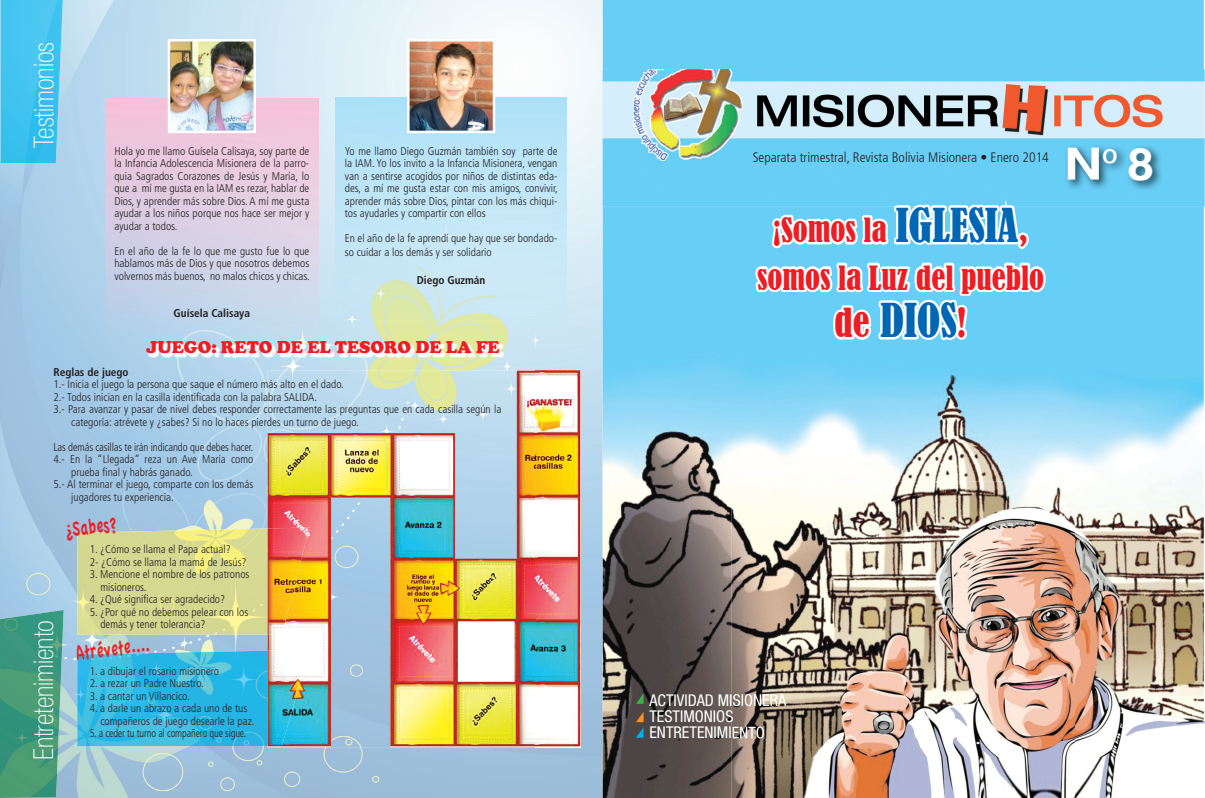
<style>
.page{position:relative;width:1205px;height:798px;background:#fff}
.page>*{position:absolute;margin:0;border:0;box-sizing:border-box;transform-origin:0 0}
.t1{font:700 44.38px "Helvetica";color:#fff;scale:1.2 1}
.t2{font:condensed 43.75px "Bernard";color:#0166b3}
.t3{font:condensed 31.25px/47.5px "Bernard";color:#ee1d23;text-align:center}
.t4{font:100 condensed 27.5px "Helvetica Neue LT Std";color:#fff}
.t5{font:22.5px "Apple Casual";color:#ee1d23;scale:.67 1}
.t6{font:900 17.5px "Cooper";color:#ee1d23}
.t7{font:condensed 16.25px/16.2px "Helvetica Neue LT Std";color:#fff}
.t8{font:300 condensed 13.75px "Frutiger LT Std";color:#231f20}
.t9{font:300 condensed 11.25px/12.5px "Frutiger LT Std";color:#231f20}
.t10{font:300 condensed 11.25px "Frutiger LT Std";color:#231f20;scale:.95 1}
.t11{font:700 condensed 11.25px "Frutiger LT Std";color:#231f20}
.t12{font:300 condensed 11.25px "Frutiger LT Std";color:#231f20;scale:.9 1}
.s1{font-size:43.75px;color:#0166b3}
.s2{font-size:37.5px}
.s3{font-size:37.5px;color:#ee1d23}
.s4{font-weight:400;font-size:42.12px}
</style>
<div class="page">
<img style="left:602px;top:0;width:602px;height:797px">
<img style="left:63px;top:0;width:539px;height:125px">
<img style="left:0;top:125px;width:129px;height:420px">
<img style="left:301px;top:125px;width:43px;height:245px">
<img style="left:560px;top:125px;width:42px;height:672px">
<img style="left:129px;top:339px;width:172px;height:188px">
<img style="left:344px;top:339px;width:216px;height:31px">
<img style="left:0;top:545px;width:86px;height:252px">
<img style="left:86px;top:634px;width:182px;height:15px">
<img style="left:86px;top:746px;width:474px;height:51px">
<img style="left:77px;top:527px;width:191px;height:107px">
<img style="left:77px;top:649px;width:191px;height:97px">
<img style="left:603px;top:69px;width:602px;height:138px">
<img style="left:1064px;top:144px;width:99px;height:47px">
<img style="left:0;top:0;width:63px;height:163px">
<svg style="left:636px;top:711px;width:7px;height:10px"></svg>
<svg style="left:636px;top:693px;width:7px;height:10px"></svg>
<svg style="left:636px;top:727px;width:7px;height:10px"></svg>
<img style="left:0;top:609px;width:64px;height:188px">
<svg style="left:751px;top:174px;width:298px;height:179px"></svg>
<img style="left:268px;top:370px;width:312px;height:376px">
<img style="left:148px;top:342px;width:356px;height:16px">
<img style="left:106px;top:98px;width:212px;height:241px">
<img style="left:171px;top:42px;width:82px;height:88px">
<div style="left:168px;top:39px;width:88px;height:94px;border:2px solid #fff"></div>
<img style="left:336px;top:98px;width:230px;height:241px">
<img style="left:410px;top:42px;width:82px;height:88px">
<div style="left:407px;top:39px;width:88px;height:94px;border:2px solid #fff"></div>
<img style="left:731px;top:481px;width:474px;height:316px">
<img style="left:731px;top:693px;width:55px;height:12px">
<svg style="left:731px;top:710px;width:2px;height:12px"></svg>
<img style="left:731px;top:726px;width:33px;height:12px">
<svg style="left:1056px;top:534px;width:8px;height:11px"></svg>
<h3 class="t4" style="left:28px;top:148px;width:107px;rotate:-90deg">Testimonios</h3>
<p class="t9" style="left:114px;top:145px;width:196px;text-align:justify">Hola yo me llamo Guísela Calisaya, soy parte de la Infancia Adolescencia Misionera de la parro&shy;quia Sagrados Corazones de Jesús y María, lo que a mí me gusta en la IAM es rezar, hablar de Dios, y aprender más sobre Dios. A mí me gusta ayudar a los niños porque nos hace ser mejor y ayudar a todos.</p>
<p class="t9" style="left:114px;top:245px;width:197px;text-align:justify">En el año de la fe lo que me gusto fue lo que hablamos más de Dios y que nosotros debemos volvernos más buenos, no malos chicos y chicas.</p>
<p class="t11" style="left:174px;top:307px;width:78px">Guísela Calisaya</p>
<p class="t9" style="left:345px;top:145px;width:214px;text-align:justify">Yo me llamo Diego Guzmán también soy parte de la IAM. Yo los invito a la Infancia Misionera, vengan van a sentirse acogidos por niños de distintas eda&shy;des, a mí me gusta estar con mis amigos, convivir, aprender más sobre Dios, pintar con los más chiqui&shy;tos ayudarles y compartir con ellos</p>
<p class="t9" style="left:345px;top:231px;width:214px;line-height:13.8px">En el año de la fe aprendí que hay que ser bondado&shy;so cuidar a los demás y ser solidario</p>
<p class="t11" style="left:417px;top:273px;width:70px">Diego Guzmán</p>
<h3 class="t6" style="left:146px;top:336px;width:355px">JUEGO: RETO DE EL TESORO DE LA FE</h3>
<p class="t11" style="left:53px;top:365px;width:77px">Reglas de juego</p>
<p class="t9" style="left:53px;top:378px;width:292px">1.- Inicia el juego la persona que saque el número más alto en el dado.</p>
<p class="t9" style="left:53px;top:390px;width:265px">2.- Todos inician en la casilla identificada con la palabra SALIDA.</p>
<p class="t9" style="left:53px;top:403px;width:449px">3.- Para avanzar y pasar de nivel debes responder correctamente las preguntas que en cada casilla según la</p>
<p class="t9" style="left:71px;top:415px;width:289px">categoría: atrévete y ¿sabes? Si no lo haces pierdes un turno de juego.</p>
<p class="t10" style="left:53px;top:440px;width:212px">Las demás casillas te irán indicando que debes hacer.</p>
<p class="t9" style="left:53px;top:453px;width:201px">4.- En la “Llegada” reza un Ave María como</p>
<p class="t9" style="left:71px;top:465px;width:123px">prueba final y habrás ganado.</p>
<p class="t9" style="left:53px;top:478px;width:201px">5.- Al terminar el juego, comparte con los demás</p>
<p class="t9" style="left:71px;top:490px;width:104px">jugadores tu experiencia.</p>
<h3 class="t4" style="left:28px;top:759px;width:141px;rotate:-90deg">Entretenimiento</h3>
<h3 class="t5" style="left:64px;top:518px;width:79px;rotate:-7deg">¿Sabes?</h3>
<p class="t9" style="left:90px;top:543px;width:158px">1. ¿Cómo se llama el Papa actual?<br>2- ¿Cómo se llama la mamá de Jesús?</p>
<p class="t9" style="left:100px;top:568px;width:151px;text-indent:-11px">3. Mencione el nombre de los patronos misioneros.</p>
<p class="t9" style="left:90px;top:593px;width:137px">4. ¿Qué significa ser agradecido?</p>
<p class="t9" style="left:100px;top:605px;width:149px;text-indent:-11px">5. ¿Por qué no debemos pelear con los demás y tener tolerancia?</p>
<h3 class="t5" style="left:74px;top:641px;width:112px;rotate:-7deg">Atrévete....</h3>
<p class="t9" style="left:90px;top:664px;width:131px">1. a dibujar el rosario misionero</p>
<p class="t9" style="left:90px;top:677px;width:116px">2. a rezar un Padre Nuestro.</p>
<p class="t9" style="left:90px;top:689px;width:101px">3. a cantar un Villancico.</p>
<p class="t9" style="left:100px;top:702px;width:156px;text-indent:-11px">4. a darle un abrazo a cada uno de tus compañeros de juego desearle la paz.</p>
<p class="t12" style="left:90px;top:726px;width:175px">5. a ceder tu turno al compañero que sigue.</p>
<p class="t8" style="left:753px;top:149px;width:298px">Separata trimestral, Revista Bolivia Misionera • Enero 2014</p>
<h3 class="t3" style="left:757px;top:207px;width:289px">¡Somos la <span class="s1">IGLESIA</span><span class="s2">, </span>somos la Luz del pueblo</h3>
<h2 class="t2" style="left:834px;top:295px;width:134px"><span class="s3">de</span> DIOS<span class="s3">!</span></h2>
<h1 class="t1" style="left:1064px;top:128px;width:77px">N<span class="s4">º</span> 8</h1>
<h3 class="t7" style="left:649px;top:691px;width:138px">ACTIVIDAD MISIONERA<br>TESTIMONIOS<br>ENTRETENIMIENTO</h3>
</div>
